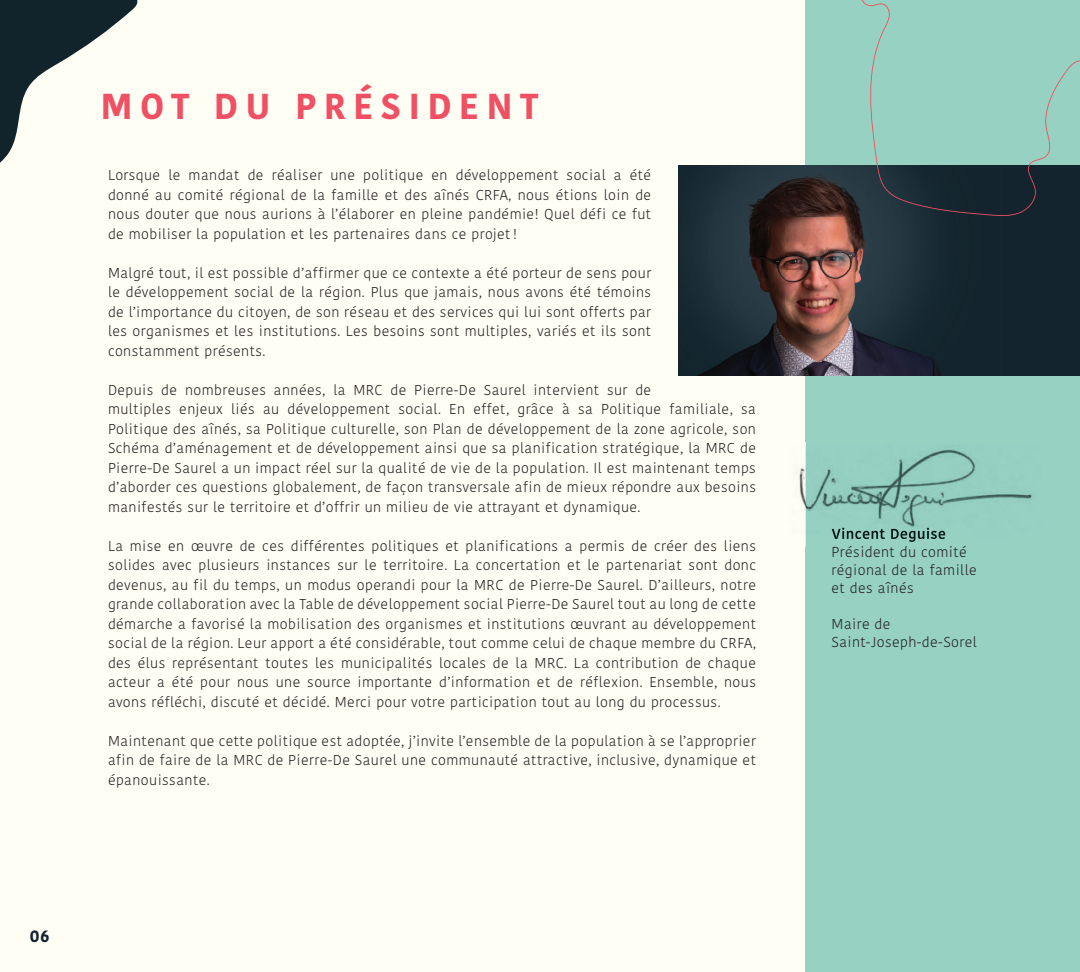
<style>
.page{position:relative;width:1080px;height:972px;background:#fffef5}
.page>*{position:absolute;margin:0;border:0;box-sizing:border-box;transform-origin:0 0}
.t1{font:700 36px "Kohinoor Devanagari";letter-spacing:.2em;color:#ef5063}
.t2{font:700 16.5px "Kohinoor Devanagari";color:#13242e}
.t3{font:300 14.25px/19.5px "Kohinoor Devanagari";letter-spacing:.03em;color:#231f20;text-align:justify}
</style>
<div class="page">
<div style="left:806px;top:0;width:274px;height:972px;background:#96d1c2"></div>
<div style="left:678px;top:165px;width:402px;height:211px;background:#13242e"></div>
<img style="left:695px;top:165px;width:247px;height:211px">
<svg style="left:856px;top:0;width:224px;height:217px"></svg>
<img style="left:796px;top:443px;width:236px;height:104px">
<img style="left:832px;top:528px;width:113px;height:14px">
<img style="left:833px;top:546px;width:134px;height:1px">
<svg style="left:0;top:0;width:137px;height:163px"></svg>
<h1 class="t1" style="left:100px;top:74px;width:439px">MOT DU PRÉSIDENT</h1>
<p class="t3" style="left:108px;top:166px;width:545px">Lorsque le mandat de réaliser une politique en développement social a été donné au comité régional de la famille et des aînés CRFA, nous étions loin de nous douter que nous aurions à l’élaborer en pleine pandémie! Quel défi ce fut de mobiliser la population et les partenaires dans ce projet !</p>
<p class="t3" style="left:108px;top:263px;width:545px">Malgré tout, il est possible d’affirmer que ce contexte a été porteur de sens pour le développement social de la région. Plus que jamais, nous avons été témoins de l’importance du citoyen, de son réseau et des services qui lui sont offerts par les organismes et les institutions. Les besoins sont multiples, variés et ils sont constamment présents.</p>
<p class="t3" style="left:108px;top:380px;width:650px;text-align:left">Depuis de nombreuses années, la MRC de Pierre-De Saurel intervient sur de<br>multiples enjeux liés au développement social. En effet, grâce à sa Politique familiale, sa Politique des aînés, sa Politique culturelle, son Plan de développement de la zone agricole, son Schéma d’aménagement et de développement ainsi que sa planification stratégique, la MRC de Pierre-De Saurel a un impact réel sur la qualité de vie de la population. Il est maintenant temps d’aborder ces questions globalement, de façon transversale afin de mieux répondre aux besoins manifestés sur le territoire et d’offrir un milieu de vie attrayant et dynamique.</p>
<p class="t3" style="left:108px;top:536px;width:650px">La mise en œuvre de ces différentes politiques et planifications a permis de créer des liens solides avec plusieurs instances sur le territoire. La concertation et le partenariat sont donc devenus, au fil du temps, un modus operandi pour la MRC de Pierre-De Saurel. D’ailleurs, notre grande collaboration avec la Table de développement social Pierre-De Saurel tout au long de cette démarche a favorisé la mobilisation des organismes et institutions œuvrant au développement social de la région. Leur apport a été considérable, tout comme celui de chaque membre du CRFA, des élus représentant toutes les municipalités locales de la MRC. La contribution de chaque acteur a été pour nous une source importante d’information et de réflexion. Ensemble, nous avons réfléchi, discuté et décidé. Merci pour votre participation tout au long du processus.</p>
<p class="t3" style="left:108px;top:731px;width:650px">Maintenant que cette politique est adoptée, j’invite l’ensemble de la population à se l’approprier afin de faire de la MRC de Pierre-De Saurel une communauté attractive, inclusive, dynamique et épanouissante.</p>
<p class="t2" style="left:30px;top:921px;width:21px">06</p>
<p class="t3" style="left:832px;top:543px;width:147px;line-height:18px;text-align:left">Président du comité régional de la famille et des aînés</p>
<p class="t3" style="left:832px;top:615px;width:147px;line-height:18px">Maire de<br>Saint-Joseph-de-Sorel</p>
</div>
